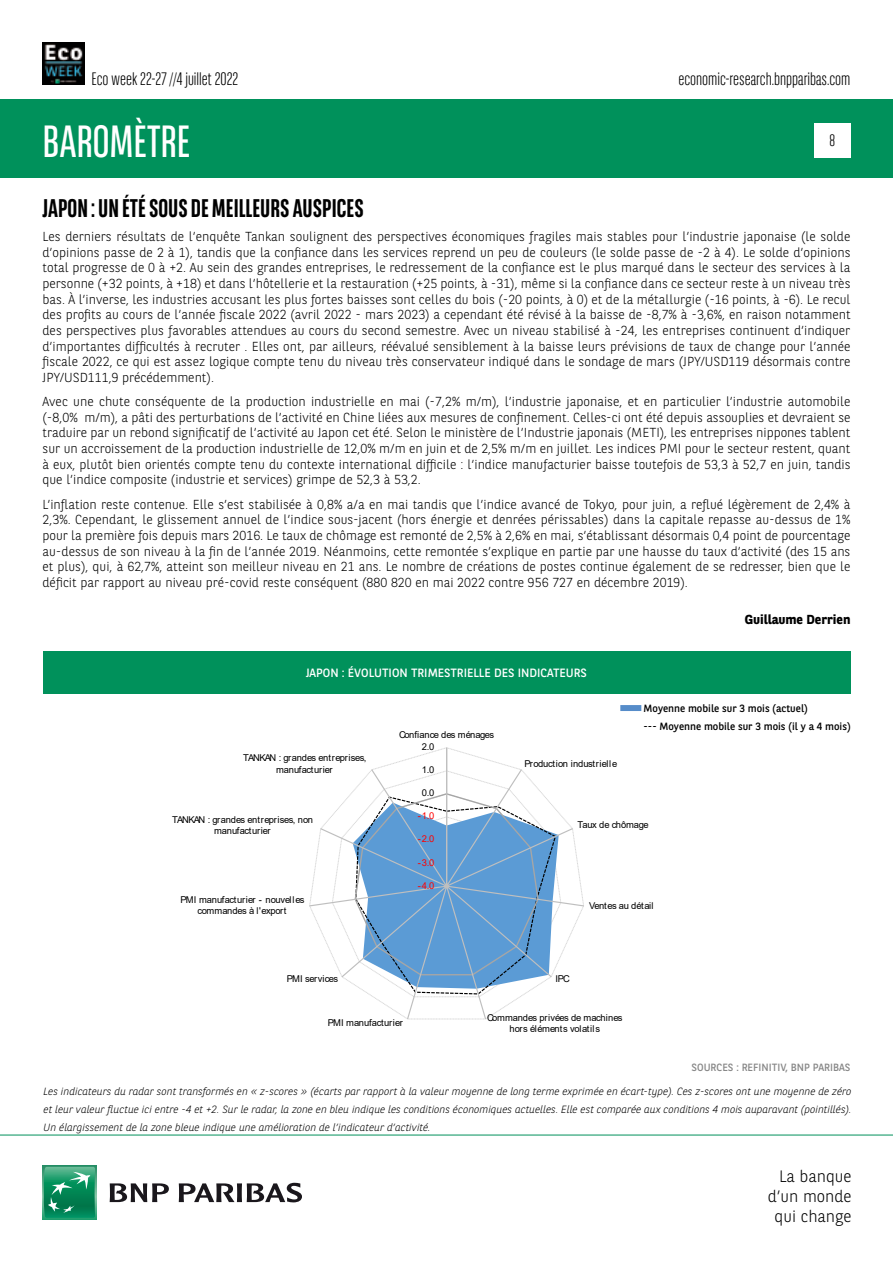
<style>
.page{position:relative;width:893px;height:1263px;background:#fff}
.page>*{position:absolute;margin:0;border:0;box-sizing:border-box;transform-origin:0 0}
.t1{font:45px "BNPP Sans Condensed";color:#fff}
.t2{font:700 25.5px "BNPP Sans Condensed";color:#000}
.t3{font:300 18px "BNPP Sans Condensed";color:#000}
.t4{font:300 16.5px/19.8px "BNPP Sans";color:#000;text-align:right}
.t5{font:300 16.5px "BNPP Sans Condensed";color:#000}
.t6{font:300 13.05px/15.6px "BNPP Sans";color:#000;text-align:justify}
.t7{font:700 13.05px "BNPP Sans";color:#000}
.t8{font:12px "BNPP Sans";color:#fff}
.t9{font:italic 300 10.5px/18px "BNPP Sans";color:#000;text-align:justify}
.t10{font:10.5px/18px "BNPP Sans";color:#000}
.t11{font:10.5px "BNPP Sans";color:#878787}
.t12{font:9.45px/11.2px "Arial";letter-spacing:-.025em;color:#000;text-align:center}
.t13{font:9.45px "Arial";letter-spacing:-.045em;color:#000}
.t14{font:9.45px/11.2px "Arial";letter-spacing:-.005em;color:#000;text-align:center}
.t15{font:9.45px "Arial";color:#000}
.t16{font:9.45px "Arial";color:#f00}
</style>
<div class="page">
<div style="left:1px;top:99px;width:892px;height:78px;background:#00915b"></div>
<svg style="left:43px;top:1166px;width:53px;height:53px"></svg>
<svg style="left:44px;top:1167px;width:51px;height:51px;background:#26996e"></svg>
<svg style="left:110px;top:1183px;width:59px;height:19px"></svg>
<svg style="left:179px;top:1183px;width:123px;height:19px"></svg>
<hr style="left:0;top:1135px;width:893px;height:1px;background:#00915b">
<div style="left:814px;top:123px;width:36px;height:34px;background:#fff"></div>
<img style="left:43px;top:43px;width:42px;height:42px">
<svg style="left:309px;top:747px;width:275px;height:273px"></svg>
<div style="left:43px;top:652px;width:807px;height:42px;background:#00915b"></div>
<div style="left:620px;top:705px;width:21px;height:6px;background:#568cc9"></div>
<h3 class="t3" style="left:91px;top:67px;width:148px">Eco week 22-27 //4 juillet 2022</h3>
<h1 class="t1" style="left:43px;top:113px;width:149px">BAROMÈTRE</h1>
<h3 class="t3" style="left:678px;top:67px;width:174px">economic-research.bnpparibas.com</h3>
<p class="t5" style="left:829px;top:130px;width:7px">8</p>
<h2 class="t2" style="left:43px;top:193px;width:323px">JAPON : UN ÉTÉ SOUS DE MEILLEURS AUSPICES</h2>
<p class="t6" style="left:43px;top:228px;width:810px">Les derniers résultats de l’enquête Tankan soulignent des perspectives économiques fragiles mais stables pour l’industrie japonaise (le solde d’opinions passe de 2 à 1), tandis que la confiance dans les services reprend un peu de couleurs (le solde passe de -2 à 4). Le solde d’opinions total progresse de 0 à +2. Au sein des grandes entreprises, le redressement de la confiance est le plus marqué dans le secteur des services à la personne (+32 points, à +18) et dans l’hôtellerie et la restauration (+25 points, à -31), même si la confiance dans ce secteur reste à un niveau très bas. À l’inverse, les industries accusant les plus fortes baisses sont celles du bois (-20 points, à 0) et de la métallurgie (-16 points, à -6). Le recul des profits au cours de l’année fiscale 2022 (avril 2022 - mars 2023) a cependant été révisé à la baisse de -8,7% à -3,6%, en raison notamment des perspectives plus favorables attendues au cours du second semestre. Avec un niveau stabilisé à -24, les entreprises continuent d’indiquer d’importantes difficultés à recruter . Elles ont, par ailleurs, réévalué sensiblement à la baisse leurs prévisions de taux de change pour l’année fiscale 2022, ce qui est assez logique compte tenu du niveau très conservateur indiqué dans le sondage de mars (JPY/USD119 désormais contre JPY/USD111,9 précédemment).</p>
<p class="t6" style="left:43px;top:393px;width:810px">Avec une chute conséquente de la production industrielle en mai (-7,2% m/m), l’industrie japonaise, et en particulier l’industrie automobile (-8,0% m/m), a pâti des perturbations de l’activité en Chine liées aux mesures de confinement. Celles-ci ont été depuis assouplies et devraient se traduire par un rebond significatif de l’activité au Japon cet été. Selon le ministère de l’Industrie japonais (METI), les entreprises nippones tablent sur un accroissement de la production industrielle de 12,0% m/m en juin et de 2,5% m/m en juillet. Les indices PMI pour le secteur restent, quant à eux, plutôt bien orientés compte tenu du contexte international difficile : l’indice manufacturier baisse toutefois de 53,3 à 52,7 en juin, tandis que l’indice composite (industrie et services) grimpe de 52,3 à 53,2.</p>
<p class="t6" style="left:43px;top:496px;width:809px">L’inflation reste contenue. Elle s’est stabilisée à 0,8% a/a en mai tandis que l’indice avancé de Tokyo, pour juin, a reflué légèrement de 2,4% à 2,3%. Cependant, le glissement annuel de l’indice sous-jacent (hors énergie et denrées périssables) dans la capitale repasse au-dessus de 1% pour la première fois depuis mars 2016. Le taux de chômage est remonté de 2,5% à 2,6% en mai, s’établissant désormais 0,4 point de pourcentage au-dessus de son niveau à la fin de l’année 2019. Néanmoins, cette remontée s’explique en partie par une hausse du taux d’activité (des 15 ans et plus), qui, à 62,7%, atteint son meilleur niveau en 21 ans. Le nombre de créations de postes continue également de se redresser, bien que le déficit par rapport au niveau pré-covid reste conséquent (880 820 en mai 2022 contre 956 727 en décembre 2019).</p>
<p class="t7" style="left:745px;top:610px;width:107px">Guillaume Derrien</p>
<p class="t8" style="left:306px;top:665px;width:282px">JAPON : ÉVOLUTION TRIMESTRIELLE DES INDICATEURS</p>
<p class="t13" style="left:399px;top:728px;width:96px">Confiance des ménages</p>
<p class="t12" style="left:243px;top:752px;width:125px">TANKAN : grandes entreprises, manufacturier</p>
<p class="t12" style="left:422px;top:741px;width:14px">2.0</p>
<p class="t12" style="left:422px;top:764px;width:14px">1.0</p>
<p class="t12" style="left:422px;top:787px;width:14px">0.0</p>
<p class="t15" style="left:524px;top:757px;width:94px">Production industrielle</p>
<p class="t10" style="left:644px;top:699px;width:209px">Moyenne mobile sur 3 mois (actuel)<br>--- Moyenne mobile sur 3 mois (il y a 4 mois)</p>
<p class="t12" style="left:172px;top:814px;width:142px">TANKAN : grandes entreprises, non manufacturier</p>
<p class="t16" style="left:418px;top:809px;width:18px">-1.0</p>
<p class="t16" style="left:418px;top:833px;width:18px">-2.0</p>
<p class="t13" style="left:577px;top:818px;width:73px">Taux de chômage</p>
<p class="t16" style="left:418px;top:856px;width:18px">-3.0</p>
<p class="t16" style="left:418px;top:879px;width:18px">-4.0</p>
<p class="t12" style="left:181px;top:894px;width:126px">PMI manufacturier - nouvelles commandes à l'export</p>
<p class="t13" style="left:589px;top:899px;width:66px">Ventes au détail</p>
<p class="t12" style="left:287px;top:973px;width:53px">PMI services</p>
<p class="t12" style="left:328px;top:1017px;width:77px">PMI manufacturier</p>
<p class="t12" style="left:555px;top:973px;width:16px">IPC</p>
<p class="t14" style="left:487px;top:1011px;width:137px">Commandes privées de machines hors éléments volatils</p>
<p class="t11" style="left:691px;top:1061px;width:160px">SOURCES : REFINITIV, BNP PARIBAS</p>
<p class="t9" style="left:44px;top:1081px;width:809px">Les indicateurs du radar sont transformés en « z-scores » (écarts par rapport à la valeur moyenne de long terme exprimée en écart-type). Ces z-scores ont une moyenne de zéro et leur valeur fluctue ici entre -4 et +2. Sur le radar, la zone en bleu indique les conditions économiques actuelles. Elle est comparée aux conditions 4 mois auparavant (pointillés).<br>Un élargissement de la zone bleue indique une amélioration de l’indicateur d’activité.</p>
<p class="t4" style="left:768px;top:1165px;width:85px">La banque d’un monde qui change</p>
</div>
